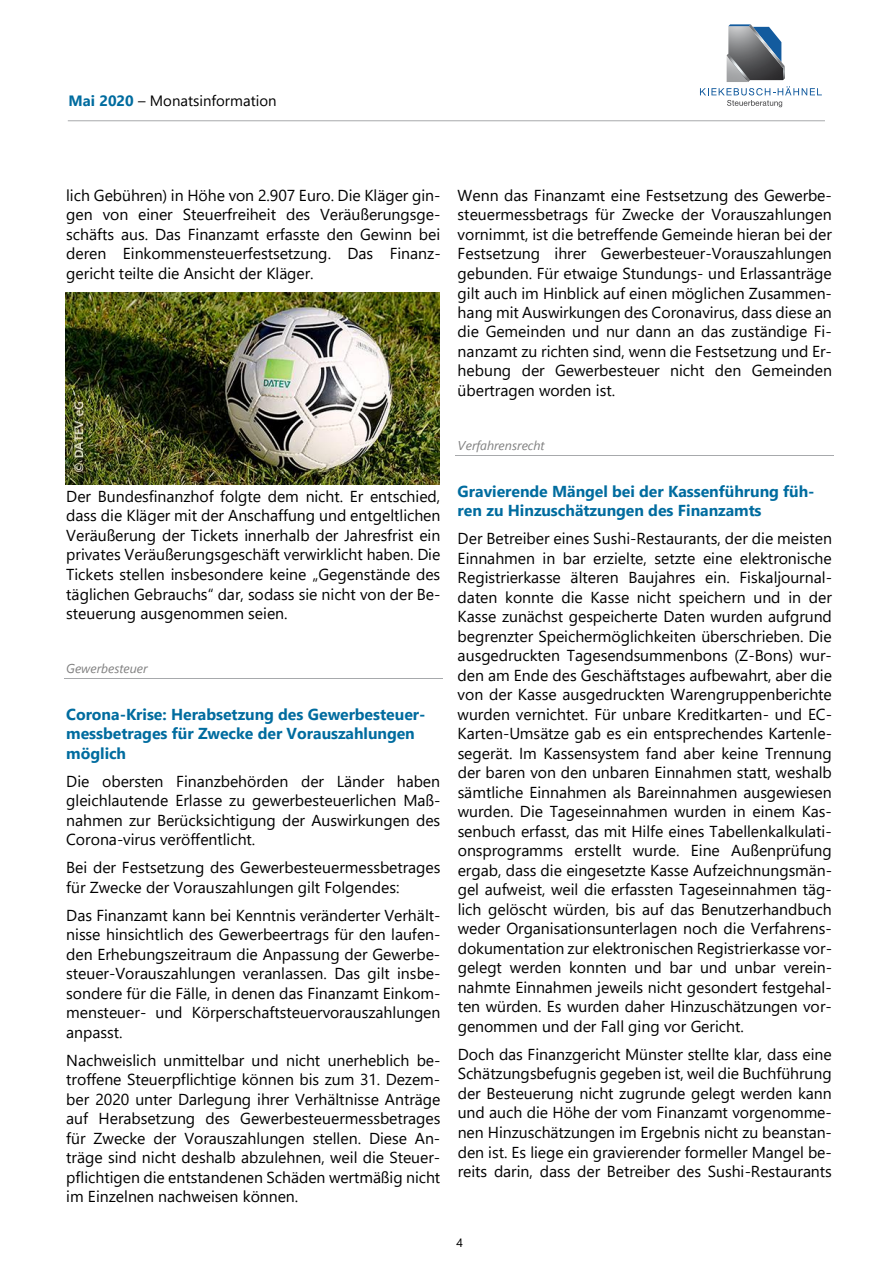
<style>
.page{position:relative;width:893px;height:1263px;background:#fff}
.page>*{position:absolute;margin:0;border:0;box-sizing:border-box;transform-origin:0 0}
.t1{font:15.9px/19.5px "Segoe UI";color:#000;text-align:justify}
.t2{font:700 15.9px/19.5px "Segoe UI";color:#006c9f}
.t3{font:15px "Segoe UI";color:#000}
.t4{font:italic 12.75px "Segoe UI";color:#808080}
.t5{font:12px "Segoe UI";color:#000}
.s1{font-weight:700;color:#006c9f}
</style>
<div class="page">
<hr style="left:68px;top:121px;width:757px;height:1px;background:#a7a9ac">
<hr style="left:64px;top:678px;width:379px;height:1px;background:#a7a9ac">
<hr style="left:455px;top:455px;width:379px;height:1px;background:#a7a9ac">
<img style="left:66px;top:292px;width:374px;height:192px">
<svg style="left:700px;top:86px;width:122px;height:21px"></svg>
<img style="left:726px;top:54px;width:24px;height:28px">
<svg style="left:728px;top:24px;width:57px;height:56px;background:#77818c"></svg>
<p class="t3" style="left:69px;top:87px;width:210px"><span class="s1">Mai 2020</span> – Monatsinformation</p>
<p class="t1" style="left:66px;top:184px;width:376px">lich Gebühren) in Höhe von 2.907 Euro. Die Kläger gin&shy;gen von einer Steuerfreiheit des Veräußerungsge&shy;schäfts aus. Das Finanzamt erfasste den Gewinn bei deren Einkommensteuerfestsetzung. Das Finanz&shy;gericht teilte die Ansicht der Kläger.</p>
<p class="t1" style="left:66px;top:485px;width:376px">Der Bundesfinanzhof folgte dem nicht. Er entschied, dass die Kläger mit der Anschaffung und entgeltlichen Veräußerung der Tickets innerhalb der Jahresfrist ein privates Veräußerungsgeschäft verwirklicht haben. Die Tickets stellen insbesondere keine „Gegenstände des täglichen Gebrauchs“ dar, sodass sie nicht von der Be&shy;steuerung ausgenommen seien.</p>
<p class="t4" style="left:66px;top:656px;width:83px">Gewerbesteuer</p>
<p class="t2" style="left:66px;top:703px;width:361px">Corona-Krise: Herabsetzung des Gewerbesteuer&shy;messbetrages für Zwecke der Vorauszahlungen möglich</p>
<p class="t1" style="left:66px;top:770px;width:376px">Die obersten Finanzbehörden der Länder haben gleichlautende Erlasse zu gewerbesteuerlichen Maß&shy;nahmen zur Berücksichtigung der Auswirkungen des Corona-virus veröffentlicht.</p>
<p class="t1" style="left:66px;top:857px;width:376px">Bei der Festsetzung des Gewerbesteuermessbetrages für Zwecke der Vorauszahlungen gilt Folgendes:</p>
<p class="t1" style="left:66px;top:904px;width:376px">Das Finanzamt kann bei Kenntnis veränderter Verhält&shy;nisse hinsichtlich des Gewerbeertrags für den laufen&shy;den Erhebungszeitraum die Anpassung der Gewerbe&shy;steuer-Vorauszahlungen veranlassen. Das gilt insbe&shy;sondere für die Fälle, in denen das Finanzamt Einkom&shy;mensteuer- und Körperschaftsteuervorauszahlungen anpasst.</p>
<p class="t1" style="left:66px;top:1049px;width:376px">Nachweislich unmittelbar und nicht unerheblich be&shy;troffene Steuerpflichtige können bis zum 31. Dezem&shy;ber 2020 unter Darlegung ihrer Verhältnisse Anträge auf Herabsetzung des Gewerbesteuermessbetrages für Zwecke der Vorauszahlungen stellen. Diese An&shy;träge sind nicht deshalb abzulehnen, weil die Steuer&shy;pflichtigen die entstandenen Schäden wertmäßig nicht im Einzelnen nachweisen können.</p>
<p class="t1" style="left:458px;top:184px;width:376px">Wenn das Finanzamt eine Festsetzung des Gewerbe&shy;steuermessbetrags für Zwecke der Vorauszahlungen vornimmt, ist die betreffende Gemeinde hieran bei der Festsetzung ihrer Gewerbesteuer-Vorauszahlungen gebunden. Für etwaige Stundungs- und Erlassanträge gilt auch im Hinblick auf einen möglichen Zusammen&shy;hang mit Auswirkungen des Coronavirus, dass diese an die Gemeinden und nur dann an das zuständige Fi&shy;nanzamt zu richten sind, wenn die Festsetzung und Er&shy;hebung der Gewerbesteuer nicht den Gemeinden übertragen worden ist.</p>
<p class="t4" style="left:458px;top:433px;width:89px">Verfahrensrecht</p>
<p class="t2" style="left:458px;top:480px;width:358px">Gravierende Mängel bei der Kassenführung füh&shy;ren zu Hinzuschätzungen des Finanzamts</p>
<p class="t1" style="left:458px;top:527px;width:376px">Der Betreiber eines Sushi-Restaurants, der die meisten Einnahmen in bar erzielte, setzte eine elektronische Registrierkasse älteren Baujahres ein. Fiskaljournal&shy;daten konnte die Kasse nicht speichern und in der Kasse zunächst gespeicherte Daten wurden aufgrund begrenzter Speichermöglichkeiten überschrieben. Die ausgedruckten Tagesendsummenbons (Z-Bons) wur&shy;den am Ende des Geschäftstages aufbewahrt, aber die von der Kasse ausgedruckten Warengruppenberichte wurden vernichtet. Für unbare Kreditkarten- und EC-Karten-Umsätze gab es ein entsprechendes Kartenle&shy;segerät. Im Kassensystem fand aber keine Trennung der baren von den unbaren Einnahmen statt, weshalb sämtliche Einnahmen als Bareinnahmen ausgewiesen wurden. Die Tageseinnahmen wurden in einem Kas&shy;senbuch erfasst, das mit Hilfe eines Tabellenkalkulati&shy;onsprogramms erstellt wurde. Eine Außenprüfung ergab, dass die eingesetzte Kasse Aufzeichnungsmän&shy;gel aufweist, weil die erfassten Tageseinnahmen täg&shy;lich gelöscht würden, bis auf das Benutzerhandbuch weder Organisationsunterlagen noch die Verfahrens&shy;dokumentation zur elektronischen Registrierkasse vor&shy;gelegt werden konnten und bar und unbar verein&shy;nahmte Einnahmen jeweils nicht gesondert festgehal&shy;ten würden. Es wurden daher Hinzuschätzungen vor&shy;genommen und der Fall ging vor Gericht.</p>
<p class="t1" style="left:458px;top:1043px;width:376px">Doch das Finanzgericht Münster stellte klar, dass eine Schätzungsbefugnis gegeben ist, weil die Buchführung der Besteuerung nicht zugrunde gelegt werden kann und auch die Höhe der vom Finanzamt vorgenomme&shy;nen Hinzuschätzungen im Ergebnis nicht zu beanstan&shy;den ist. Es liege ein gravierender formeller Mangel be&shy;reits darin, dass der Betreiber des Sushi-Restaurants</p>
<p class="t5" style="left:456px;top:1231px;width:8px">4</p>
</div>
